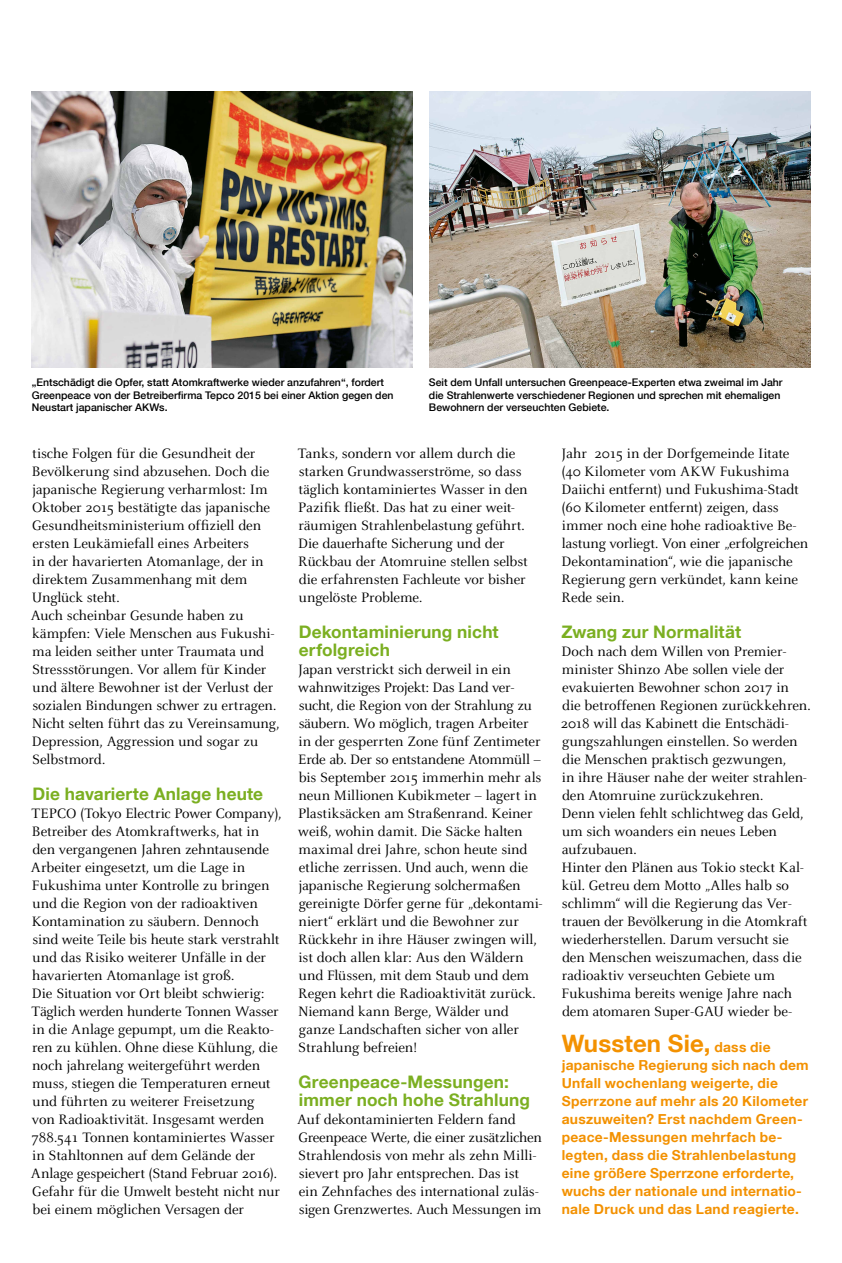
<style>
.page{position:relative;width:842px;height:1263px;background:#fff}
.page>*{position:absolute;margin:0;border:0;box-sizing:border-box;transform-origin:0 0}
.t1{font:700 24px "Helvetica Neue LT Com";letter-spacing:.01em;color:#f39100}
.t2{font:700 17.25px/18px "Helvetica Neue LT Com";letter-spacing:.01em;color:#7baf21}
.t3{font:15px/18px "Celeste";letter-spacing:-.01em;color:#000}
.t4{font:700 13.8px/18px "Helvetica Neue LT Com";letter-spacing:.02em;color:#f39100}
.t5{font:500 10.5px/12.8px "Helvetica Neue LT Com";color:#000}
.s1{font-size:13.8px}
</style>
<div class="page">
<img style="left:429px;top:91px;width:381px;height:276px">
<img style="left:32px;top:91px;width:381px;height:276px">
<p class="t5" style="left:32px;top:375px;width:363px">„Entschädigt die Opfer, statt Atomkraftwerke wieder anzufahren“, fordert<br>Greenpeace von der Betreiberfirma Tepco 2015 bei einer Aktion gegen den<br>Neustart japanischer AKWs.</p>
<p class="t5" style="left:429px;top:375px;width:355px">Seit dem Unfall untersuchen Greenpeace-Experten etwa zweimal im Jahr die Strahlenwerte verschiedener Regionen und sprechen mit ehemaligen<br>Bewohnern der verseuchten Gebiete.</p>
<p class="t3" style="left:31px;top:444px;width:250px">tische Folgen für die Gesundheit der Bevölkerung sind abzusehen. Doch die japanische Regierung verharmlost: Im Oktober 2015 bestätigte das japanische Gesundheitsministerium offiziell den ersten Leukämiefall eines Arbeiters<br>in der havarierten Atomanlage, der in direktem Zusammenhang mit dem Unglück steht.<br>Auch scheinbar Gesunde haben zu kämpfen: Viele Menschen aus Fukushi&shy;ma leiden seither unter Traumata und Stressstörungen. Vor allem für Kinder und ältere Bewohner ist der Verlust der sozialen Bindungen schwer zu ertragen.<br>Nicht selten führt das zu Vereinsamung, Depression, Aggression und sogar zu Selbstmord.</p>
<p class="t2" style="left:32px;top:784px;width:232px">Die havarierte Anlage heute</p>
<p class="t3" style="left:31px;top:804px;width:252px">TEPCO (Tokyo Electric Power Company), Betreiber des Atomkraftwerks, hat in den vergangenen Jahren zehntausende Arbeiter eingesetzt, um die Lage in Fukushima unter Kontrolle zu bringen und die Region von der radioaktiven Kontamination zu säubern. Dennoch sind weite Teile bis heute stark verstrahlt und das Risiko weiterer Unfälle in der havarierten Atomanlage ist groß.<br>Die Situation vor Ort bleibt schwierig:<br>Täglich werden hunderte Tonnen Wasser in die Anlage gepumpt, um die Reakto&shy;ren zu kühlen. Ohne diese Kühlung, die noch jahrelang weitergeführt werden muss, stiegen die Temperaturen erneut und führten zu weiterer Freisetzung<br>von Radioaktivität. Insgesamt werden 788.541 Tonnen kontaminiertes Wasser in Stahltonnen auf dem Gelände der Anlage gespeichert (Stand Februar 2016).<br>Gefahr für die Umwelt besteht nicht nur bei einem möglichen Versagen der</p>
<p class="t3" style="left:298px;top:444px;width:231px">Tanks, sondern vor allem durch die starken Grundwasserströme, so dass täglich kontaminiertes Wasser in den Pazifik fließt. Das hat zu einer weit&shy;räumigen Strahlenbelastung geführt.<br>Die dauerhafte Sicherung und der Rückbau der Atomruine stellen selbst die erfahrensten Fachleute vor bisher ungelöste Probleme.</p>
<p class="t2" style="left:299px;top:622px;width:201px">Dekontaminierung nicht erfolgreich</p>
<p class="t3" style="left:298px;top:660px;width:246px">Japan verstrickt sich derweil in ein wahnwitziges Projekt: Das Land ver-- sucht, die Region von der Strahlung zu säubern. Wo möglich, tragen Arbeiter in der gesperrten Zone fünf Zentimeter Erde ab. Der so entstandene Atommüll – bis September 2015 immerhin mehr als neun Millionen Kubikmeter – lagert in Plastiksäcken am Straßenrand. Keiner weiß, wohin damit. Die Säcke halten maximal drei Jahre, schon heute sind etliche zerrissen. Und auch, wenn die japanische Regierung solchermaßen gereinigte Dörfer gerne für „dekontami&shy;niert“ erklärt und die Bewohner zur Rückkehr in ihre Häuser zwingen will, ist doch allen klar: Aus den Wäldern und Flüssen, mit dem Staub und dem Regen kehrt die Radioaktivität zurück.<br>Niemand kann Berge, Wälder und ganze Landschaften sicher von aller Strahlung befreien!</p>
<p class="t2" style="left:299px;top:1072px;width:233px">Greenpeace-Messungen: immer noch hohe Strahlung</p>
<p class="t3" style="left:297px;top:1110px;width:246px">Auf dekontaminierten Feldern fand Greenpeace Werte, die einer zusätzlichen Strahlendosis von mehr als zehn Milli&shy;sievert pro Jahr entsprechen. Das ist<br>ein Zehnfaches des international zuläs&shy;sigen Grenzwertes. Auch Messungen im</p>
<p class="t3" style="left:561px;top:444px;width:248px">Jahr 2015 in der Dorfgemeinde Iitate (40 Kilometer vom AKW Fukushima Daiichi entfernt) und Fukushima-Stadt (60 Kilometer entfernt) zeigen, dass immer noch eine hohe radioaktive Be&shy;lastung vorliegt. Von einer „erfolgreichen Dekontamination“, wie die japanische Regierung gern verkündet, kann keine Rede sein.</p>
<p class="t2" style="left:561px;top:622px;width:181px">Zwang zur Normalität</p>
<p class="t3" style="left:561px;top:642px;width:251px">Doch nach dem Willen von Premier&shy;minister Shinzo Abe sollen viele der evakuierten Bewohner schon 2017 in<br>die betroffenen Regionen zurückkehren.<br>2018 will das Kabinett die Entschädi&shy;gungszahlungen einstellen. So werden die Menschen praktisch gezwungen,<br>in ihre Häuser nahe der weiter strahlen&shy;den Atomruine zurückzukehren.<br>Denn vielen fehlt schlichtweg das Geld, um sich woanders ein neues Leben aufzubauen.<br>Hinter den Plänen aus Tokio steckt Kal&shy;kül. Getreu dem Motto „Alles halb so schlimm“ will die Regierung das Ver&shy;trauen der Bevölkerung in die Atomkraft wiederherstellen. Darum versucht sie den Menschen weiszumachen, dass die radioaktiv verseuchten Gebiete um Fukushima bereits wenige Jahre nach dem atomaren Super-GAU wieder be-</p>
<h1 class="t1" style="left:562px;top:1028px;width:210px">Wussten Sie, <span class="s1">dass die</span></h1>
<p class="t4" style="left:562px;top:1055px;width:248px">japanische Regierung sich nach dem Unfall wochenlang weigerte, die Sperrzone auf mehr als 20 Kilometer auszuweiten? Erst nachdem Green&shy;peace-Messungen mehrfach be&shy;legten, dass die Strahlenbelastung eine größere Sperrzone erforderte, wuchs der nationale und internatio&shy;nale Druck und das Land reagierte.</p>
</div>
